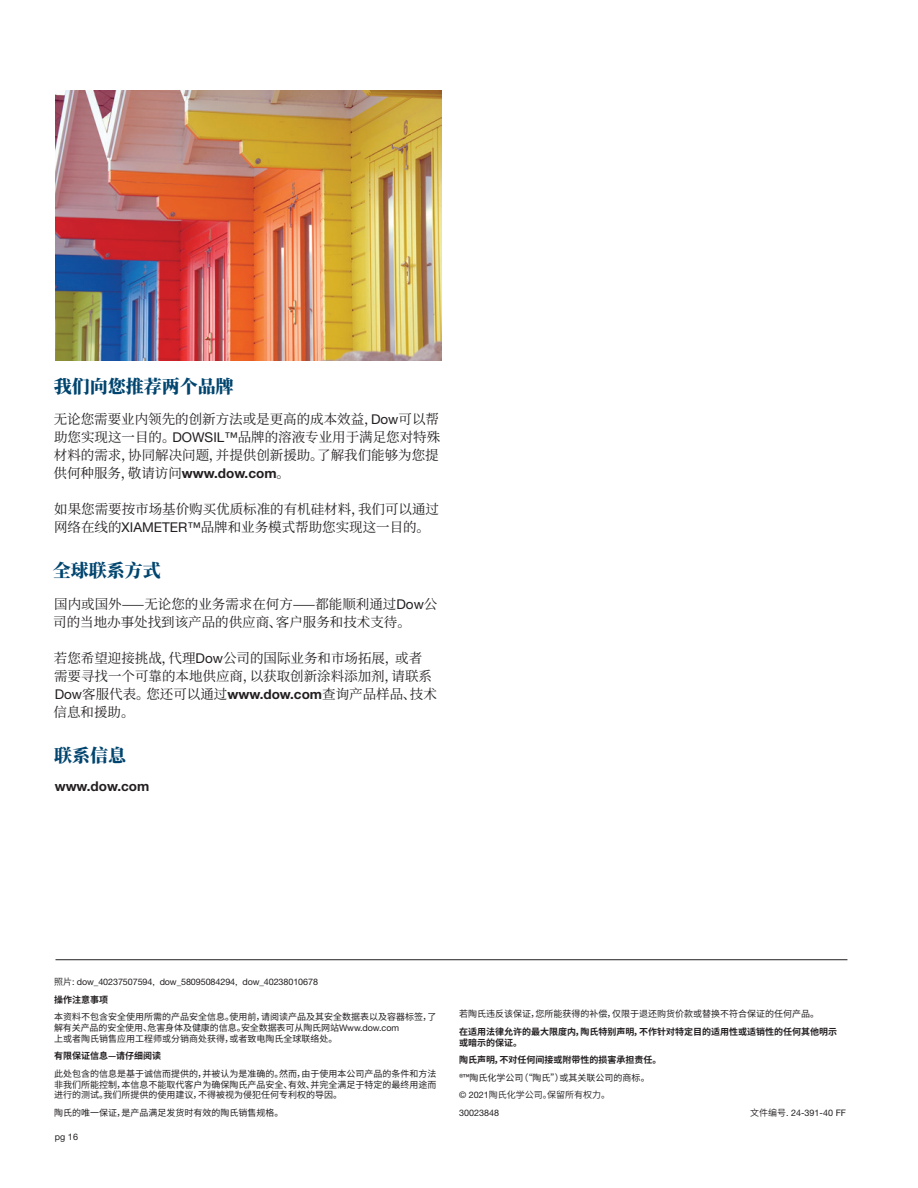
<style>
.page{position:relative;width:918px;height:1188px;background:#fff}
.page>*{position:absolute;margin:0;border:0;box-sizing:border-box;transform-origin:0 0}
.t1{font:800 18px "Source Han Serif CN";color:#00456f}
.t2{font:13.5px/18px "Source Han Serif CN";color:#231f20}
.t3{font:700 13.5px "Helvetica Neue LT Std";color:#231f20}
.t4{font:9px/10.8px "Source Han Sans CN";color:#231f20}
.t5{font:700 9px/10.8px "Source Han Sans CN";color:#231f20}
.t6{font:9px "Helvetica Neue LT Std";letter-spacing:-.01em;color:#231f20}
.s1{font-family:"Helvetica Neue LT Std"}
.s2{font-family:"Source Han Serif CN";font-weight:400}
.s3{font-family:"Source Han Serif CN";font-weight:300}
.s4{font-family:"Helvetica Neue LT Std";font-weight:700}
.s5{font-family:"Source Han Sans CN"}
.s6{font-style:inherit}
</style>
<div class="page">
<img style="left:55px;top:90px;width:387px;height:270px">
<hr style="left:56px;top:959px;width:791px;height:1px;background:#231f20">
<h1 class="t1" style="left:54px;top:376px;width:181px">我们向您推荐两个品牌</h1>
<h2 class="t2" style="left:54px;top:411px;width:388px;text-align:justify">无论您需要业内领先的创新方法或是更高的成本效益，<span class="s1">Dow</span>可以帮助您实现这一目的。<span class="s1">DOWSIL™</span>品牌的溶液专业用于满足您对特殊材料的需求，协同解决问题，并提供创新援助。了解我们能够为您提</h2>
<h2 class="t3" style="left:54px;top:465px;width:238px"><span class="s2">供何种服务，敬请访问</span>www.dow.com<span class="s3">。</span></h2>
<h2 class="t2" style="left:54px;top:501px;width:386px">如果您需要按市场基价购买优质标准的有机硅材料，我们可以通过网络在线的<span class="s1">XIAMETER™</span>品牌和业务模式帮助您实现这一目的。</h2>
<h1 class="t1" style="left:53px;top:561px;width:109px">全球联系方式</h1>
<h2 class="t2" style="left:53px;top:595px;width:386px">国内或国外——无论您的业务需求在何方——都能顺利通过<span class="s1">Dow</span>公司的当地办事处找到该产品的供应商、客户服务和技术支待。</h2>
<h2 class="t2" style="left:54px;top:649px;width:385px">若您希望迎接挑战，代理<span class="s1">Dow</span>公司的国际业务和市场拓展，或者需要寻找一个可靠的本地供应商，以获取创新涂料添加剂，请联系<br><span class="s1">Dow</span>客服代表。您还可以通过<span class="s4">www.dow.com</span>查询产品样品、技术信息和援助。</h2>
<h1 class="t1" style="left:54px;top:745px;width:73px">联系信息</h1>
<h2 class="t3" style="left:55px;top:778px;width:96px">www.dow.com</h2>
<p class="t6" style="left:54px;top:976px;width:266px"><span class="s5">照片</span>: dow_40237507594, dow_58095084294, dow_40238010678</p>
<p class="t5" style="left:54px;top:994px;width:55px">操作注意事项</p>
<p class="t4" style="left:54px;top:1012px;width:384px">本资料不包含安全使用所需的产品安全信息。使用前，请阅读产品及其安全数据表以及容器标签，了解有关产品的安全使用、危害身体及健康的信息。安全数据表可从陶氏网站<span class="s1">Www.dow.com<br></span>上或者陶氏销售应用工程师或分销商处获得，或者致电陶氏全球联络处。</p>
<p class="t5" style="left:54px;top:1051px;width:109px">有限保证信息—请仔细阅读</p>
<p class="t4" style="left:54px;top:1068px;width:384px;text-align:justify">此处包含的信息是基于诚信而提供的，并被认为是准确的。然而，由于使用本公司产品的条件和方法非我们所能控制，本信息不能取代客户为确保陶氏产品安全、有效、并完全满足于特定的最终用途而进行的测试。我们所提供的使用建议，不得被视为侵犯任何专利权的导因。</p>
<p class="t4" style="left:54px;top:1107px;width:231px">陶氏的唯一保证，是产品满足发货时有效的陶氏销售规格。</p>
<p class="t6" style="left:55px;top:1132px;width:25px">pg 16</p>
<p class="t4" style="left:459px;top:1009px;width:362px">若陶氏违反该保证，您所能获得的补偿，仅限于退还购货价款或替换不符合保证的任何产品。</p>
<p class="t5" style="left:459px;top:1026px;width:379px">在适用法律允许的最大限度内，陶氏特别声明，不作针对特定目的适用性或适销性的任何其他明示或暗示的保证。</p>
<p class="t5" style="left:459px;top:1055px;width:204px">陶氏声明，不对任何间接或附带性的损害承担责任。</p>
<p class="t4" style="left:459px;top:1069px;width:192px;line-height:17.5px">®™陶氏化学公司（“陶氏”）或其关联公司的商标。<span class="s1">© 2021</span><span class="s6">陶氏化学公司。保留所有权力。</span></p>
<p class="t6" style="left:459px;top:1107px;width:42px">30023848</p>
<p class="t6" style="left:750px;top:1107px;width:97px"><span class="s5">文件编号</span>. 24-391-40 FF</p>
</div>
